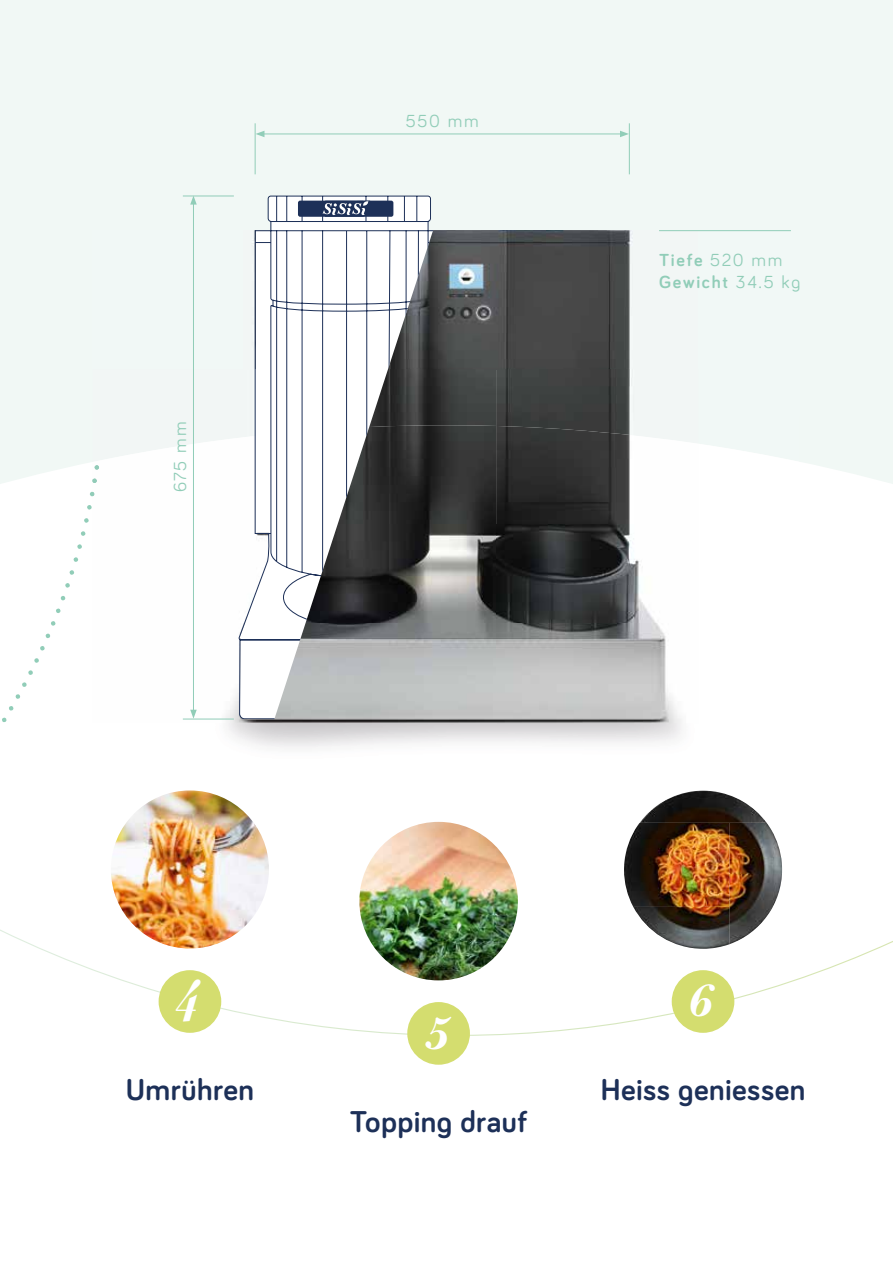
<style>
.page{position:relative;width:893px;height:1263px;background:#f1f8f5}
.page>*{position:absolute;margin:0;border:0;box-sizing:border-box;transform-origin:0 0}
.t1{font:italic 700 43.5px "Essonnes Text";color:#fff}
.t2{font:700 31.05px "Bariol";letter-spacing:.015em;color:#1d3058}
.t3{font:700 18px/22.5px "Bariol";letter-spacing:.095em;color:#91cdb8}
.t4{font:18px "Bariol";letter-spacing:.09em;color:#91cdb8}
.s1{font-weight:400}
</style>
<div class="page">
<div style="left:0;top:462px;width:893px;height:801px;background:#fff"></div>
<div style="left:0;top:462px;width:107px;height:590px;background:#fff"></div>
<div style="left:0;top:929px;width:893px;height:107px;background:#fff"></div>
<div style="left:93px;top:438px;width:201px;height:385px;background:#fefefe"></div>
<img style="left:294px;top:439px;width:404px;height:384px">
<div style="left:698px;top:444px;width:101px;height:379px;background:#fff"></div>
<img style="left:93px;top:465px;width:6px;height:31px">
<hr style="left:183px;top:196px;width:51px;height:1px;background:#91cdb8">
<hr style="left:193px;top:202px;width:1px;height:510px;background:#91cdb8">
<svg style="left:190px;top:710px;width:7px;height:9px"></svg>
<svg style="left:190px;top:196px;width:7px;height:9px"></svg>
<hr style="left:183px;top:719px;width:51px;height:1px;background:#91cdb8">
<hr style="left:255px;top:123px;width:1px;height:51px;background:#91cdb8">
<hr style="left:262px;top:134px;width:360px;height:1px;background:#91cdb8">
<svg style="left:620px;top:131px;width:9px;height:6px"></svg>
<svg style="left:255px;top:131px;width:9px;height:6px"></svg>
<hr style="left:629px;top:123px;width:1px;height:51px;background:#91cdb8">
<hr style="left:659px;top:230px;width:132px;height:1px;background:#91cdb8">
<svg style="left:239px;top:195px;width:421px;height:524px"></svg>
<div style="left:298px;top:201px;width:95px;height:16px;background:#1d3058;border-radius:2px"></div>
<svg style="left:321px;top:201px;width:49px;height:16px"></svg>
<img style="left:111px;top:790px;width:158px;height:158px;border-radius:79px">
<div style="left:159px;top:970px;width:62px;height:63px;background:#d4dd6f;border-radius:50%"></div>
<div style="left:407px;top:1002px;width:63px;height:63px;background:#d4dd6f;border-radius:50%"></div>
<img style="left:359px;top:822px;width:159px;height:158px;border-radius:79px">
<img style="left:624px;top:823px;width:105px;height:84px">
<img style="left:729px;top:823px;width:53px;height:121px">
<img style="left:633px;top:907px;width:97px;height:42px">
<img style="left:639px;top:791px;width:128px;height:32px">
<div style="left:672px;top:970px;width:62px;height:63px;background:#d4dd6f;border-radius:50%"></div>
<p class="t4" style="left:168px;top:492px;width:72px;rotate:-90deg">675 mm</p>
<p class="t4" style="left:406px;top:108px;width:74px">550 mm</p>
<p class="t3" style="left:659px;top:248px;width:143px">Tiefe <span class="s1">520 mm<br></span>Gewicht <span class="s1">34.5 kg</span></p>
<h1 class="t1" style="left:176px;top:964px;width:24px">4</h1>
<p class="t2" style="left:126px;top:1068px;width:130px">Umrühren</p>
<h1 class="t1" style="left:426px;top:1002px;width:25px">5</h1>
<p class="t2" style="left:350px;top:1100px;width:179px">Topping drauf</p>
<h1 class="t1" style="left:688px;top:969px;width:28px">6</h1>
<p class="t2" style="left:601px;top:1068px;width:206px">Heiss geniessen</p>
</div>
